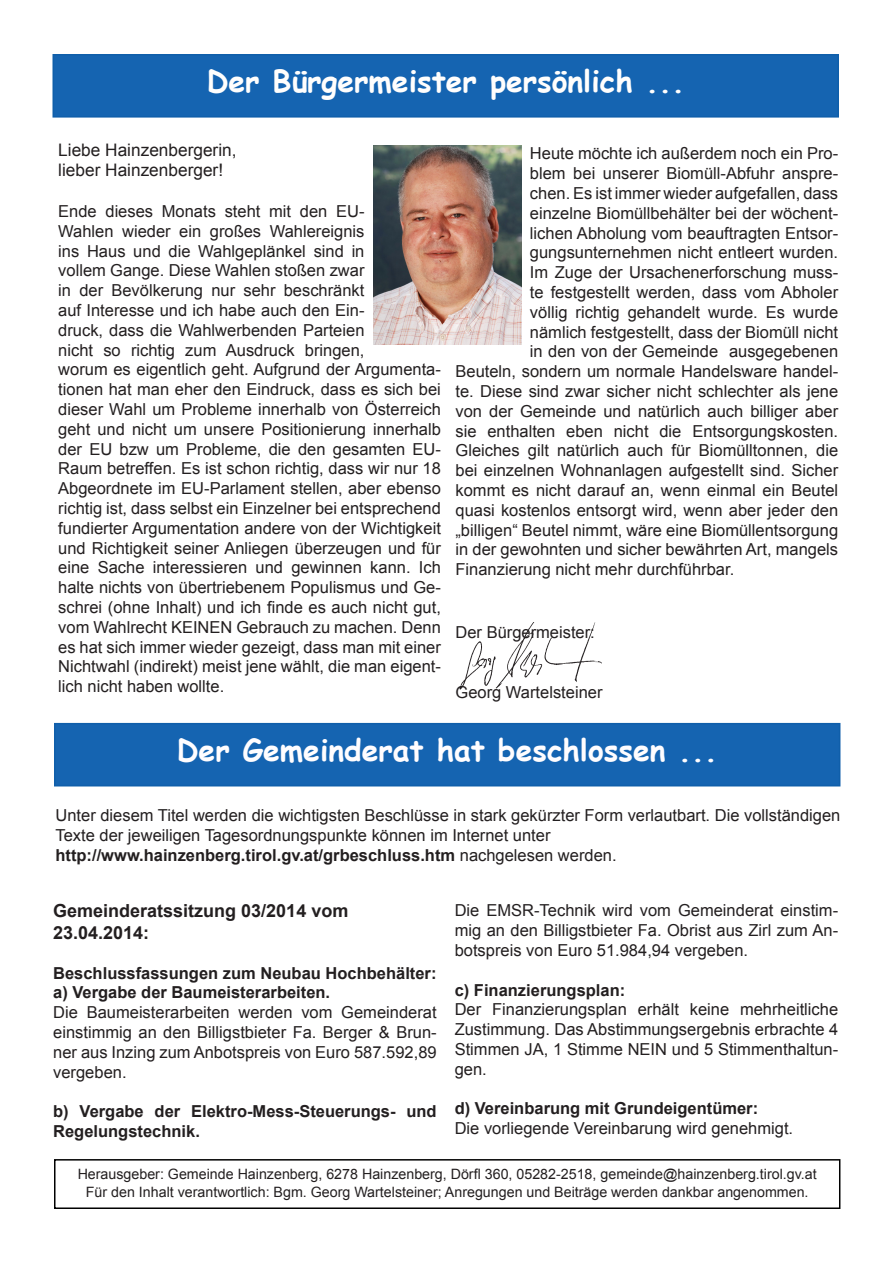
<style>
.page{position:relative;width:893px;height:1263px;background:#fff}
.page>*{position:absolute;margin:0;border:0;box-sizing:border-box;transform-origin:0 0}
.t1{font:700 30px "Comic Sans MS";color:#fffdff}
.t2{font:700 30px "Comic Sans MS";color:#fffefd}
.t3{font:700 18px/21.6px "Arial";color:#231f20}
.t4{font:17.25px "Arial";color:#231f20}
.t5{font:16.5px/19.8px "Arial";color:#231f20;text-align:justify}
.t6{font:700 16.5px/19.8px "Arial";color:#231f20}
.t7{font:14.25px "Arial";color:#231f20}
.s1{font-weight:400}
</style>
<div class="page">
<div style="left:54px;top:1159px;width:786px;height:50px;border:2px solid #000"></div>
<div style="left:53px;top:55px;width:785px;height:62px;background:#1564b1"></div>
<div style="left:52px;top:54px;width:787px;height:64px;border:2px solid #105faa"></div>
<img style="left:459px;top:622px;width:143px;height:68px">
<div style="left:55px;top:724px;width:785px;height:62px;background:#1564b1"></div>
<div style="left:54px;top:723px;width:786px;height:63px;border:2px solid #105faa"></div>
<img style="left:373px;top:145px;width:148px;height:199px">
<p class="t2" style="left:207px;top:59px;width:480px">Der Bürgermeister persönlich ...</p>
<p class="t4" style="left:58px;top:138px;width:180px">Liebe Hainzenbergerin,</p>
<p class="t4" style="left:58px;top:159px;width:166px">lieber Hainzenberger!</p>
<p class="t5" style="left:58px;top:201px;width:384px;text-align:left">Ende dieses Monats steht mit den EU-<br>Wahlen wieder ein großes Wahlereignis<br>ins Haus und die Wahlgeplänkel sind in<br>vollem Gange. Diese Wahlen stoßen zwar<br>in der Bevölkerung nur sehr beschränkt<br>auf Interesse und ich habe auch den Ein-<br>druck, dass die Wahlwerbenden Parteien<br>nicht so richtig zum Ausdruck bringen,<br>worum es eigentlich geht. Aufgrund der Argumenta&shy;tionen hat man eher den Eindruck, dass es sich bei dieser Wahl um Probleme innerhalb von Österreich geht und nicht um unsere Positionierung innerhalb der EU bzw um Probleme, die den gesamten EU-Raum betreffen. Es ist schon richtig, dass wir nur 18<br>Abgeordnete im EU-Parlament stellen, aber ebenso richtig ist, dass selbst ein Einzelner bei entsprechend fundierter Argumentation andere von der Wichtigkeit und Richtigkeit seiner Anliegen überzeugen und für eine Sache interessieren und gewinnen kann. Ich halte nichts von übertriebenem Populismus und Ge&shy;schrei (ohne Inhalt) und ich finde es auch nicht gut, vom Wahlrecht KEINEN Gebrauch zu machen. Denn es hat sich immer wieder gezeigt, dass man mit einer Nichtwahl (indirekt) meist jene wählt, die man eigent&shy;lich nicht haben wollte.</p>
<p class="t5" style="left:530px;top:144px;width:310px">Heute möchte ich außerdem noch ein Pro-</p>
<p class="t5" style="left:530px;top:164px;width:310px">blem bei unserer Biomüll-Abfuhr anspre-</p>
<p class="t5" style="left:530px;top:183px;width:310px">chen. Es ist immer wieder aufgefallen, dass</p>
<p class="t5" style="left:530px;top:203px;width:310px">einzelne Biomüllbehälter bei der wöchent-</p>
<p class="t5" style="left:530px;top:223px;width:310px">lichen Abholung vom beauftragten Entsor-</p>
<p class="t5" style="left:530px;top:243px;width:310px">gungsunternehmen nicht entleert wurden.</p>
<p class="t5" style="left:530px;top:263px;width:310px">Im Zuge der Ursachenerforschung muss-</p>
<p class="t5" style="left:530px;top:282px;width:310px">te festgestellt werden, dass vom Abholer</p>
<p class="t5" style="left:530px;top:302px;width:310px">völlig richtig gehandelt wurde. Es wurde</p>
<p class="t5" style="left:530px;top:322px;width:310px">nämlich festgestellt, dass der Biomüll nicht</p>
<p class="t5" style="left:530px;top:342px;width:310px">in den von der Gemeinde ausgegebenen</p>
<p class="t5" style="left:455px;top:362px;width:384px">Beuteln, sondern um normale Handelsware handel-</p>
<p class="t5" style="left:455px;top:381px;width:384px">te. Diese sind zwar sicher nicht schlechter als jene</p>
<p class="t5" style="left:455px;top:401px;width:384px">von der Gemeinde und natürlich auch billiger aber</p>
<p class="t5" style="left:455px;top:421px;width:384px">sie enthalten eben nicht die Entsorgungskosten.</p>
<p class="t5" style="left:455px;top:441px;width:384px">Gleiches gilt natürlich auch für Biomülltonnen, die</p>
<p class="t5" style="left:455px;top:461px;width:384px">bei einzelnen Wohnanlagen aufgestellt sind. Sicher</p>
<p class="t5" style="left:455px;top:480px;width:384px">kommt es nicht darauf an, wenn einmal ein Beutel</p>
<p class="t5" style="left:455px;top:500px;width:384px">quasi kostenlos entsorgt wird, wenn aber jeder den</p>
<p class="t5" style="left:455px;top:520px;width:384px">„billigen“ Beutel nimmt, wäre eine Biomüllentsorgung</p>
<p class="t5" style="left:455px;top:540px;width:384px">in der gewohnten und sicher bewährten Art, mangels</p>
<p class="t5" style="left:455px;top:560px;width:280px">Finanzierung nicht mehr durchführbar.</p>
<p class="t5" style="left:455px;top:623px;width:141px">Der Bürgermeister:</p>
<p class="t5" style="left:455px;top:682px;width:149px">Georg Wartelsteiner</p>
<p class="t1" style="left:177px;top:728px;width:542px">Der Gemeinderat hat beschlossen ...</p>
<p class="t5" style="left:56px;top:806px;width:786px">Unter diesem Titel werden die wichtigsten Beschlüsse in stark gekürzter Form verlautbart. Die vollständigen<br>Texte der jeweiligen Tagesordnungspunkte können im Internet unter</p>
<p class="t6" style="left:56px;top:846px;width:563px">http://www.hainzenberg.tirol.gv.at/grbeschluss.htm <span class="s1">nachgelesen werden.</span></p>
<p class="t3" style="left:53px;top:901px;width:297px">Gemeinderatssitzung 03/2014 vom<br>23.04.2014:</p>
<p class="t6" style="left:53px;top:963px;width:385px">Beschlussfassungen zum Neubau Hochbehälter:</p>
<p class="t6" style="left:53px;top:983px;width:278px">a) Vergabe der Baumeisterarbeiten.</p>
<p class="t5" style="left:53px;top:1003px;width:385px">Die Baumeisterarbeiten werden vom Gemeinderat einstimmig an den Billigstbieter Fa. Berger &amp; Brun&shy;ner aus Inzing zum Anbotspreis von Euro 587.592,89 vergeben.</p>
<p class="t6" style="left:53px;top:1102px;width:385px">b) Vergabe der Elektro-Mess-Steuerungs- und<br>Regelungstechnik.</p>
<p class="t5" style="left:455px;top:901px;width:385px">Die EMSR-Technik wird vom Gemeinderat einstim&shy;mig an den Billigstbieter Fa. Obrist aus Zirl zum An&shy;botspreis von Euro 51.984,94 vergeben.</p>
<p class="t6" style="left:455px;top:980px;width:172px">c) Finanzierungsplan:</p>
<p class="t5" style="left:455px;top:1000px;width:385px">Der Finanzierungsplan erhält keine mehrheitliche Zustimmung. Das Abstimmungsergebnis erbrachte 4<br>Stimmen JA, 1 Stimme NEIN und 5 Stimmenthaltun&shy;gen.</p>
<p class="t6" style="left:455px;top:1099px;width:305px">d) Vereinbarung mit Grundeigentümer:</p>
<p class="t5" style="left:455px;top:1119px;width:340px">Die vorliegende Vereinbarung wird genehmigt.</p>
<p class="t7" style="left:78px;top:1165px;width:741px">Herausgeber: Gemeinde Hainzenberg, 6278 Hainzenberg, Dörfl 360, 05282-2518, gemeinde@hainzenberg.tirol.gv.at</p>
<p class="t7" style="left:86px;top:1182px;width:724px">Für den Inhalt verantwortlich: Bgm. Georg Wartelsteiner; Anregungen und Beiträge werden dankbar angenommen.</p>
</div>
